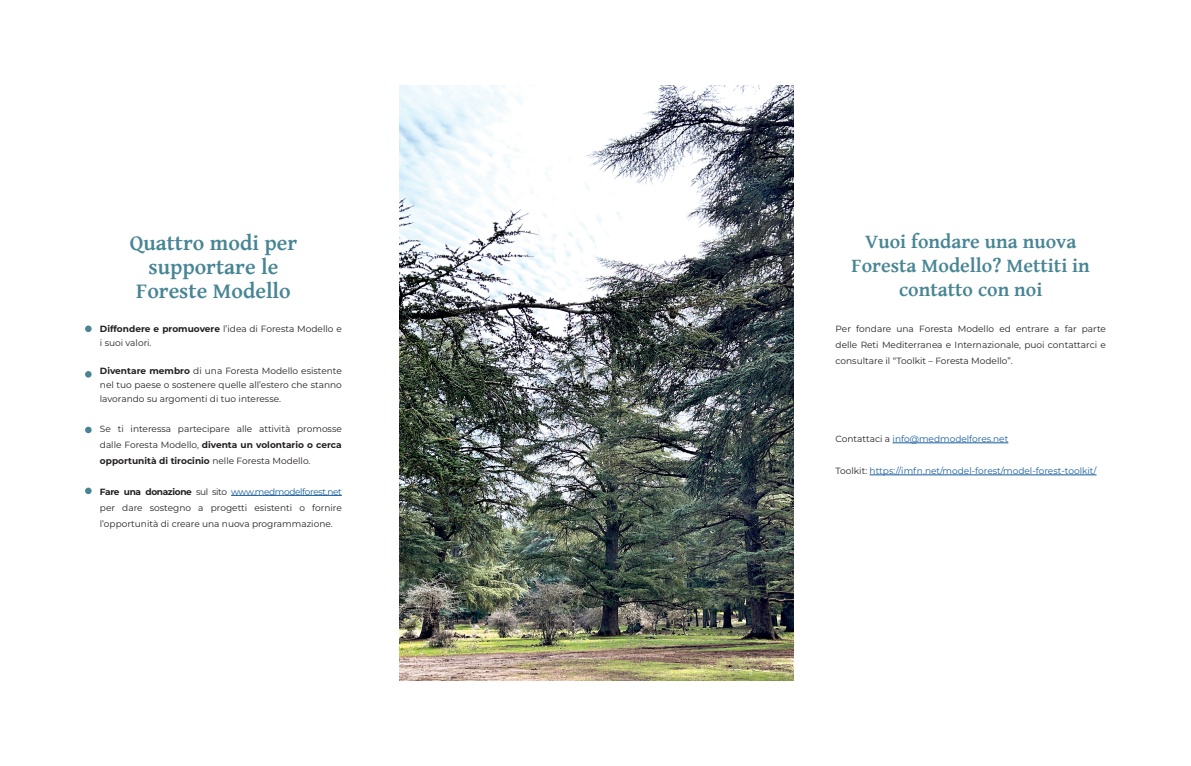
<style>
.page{position:relative;width:1191px;height:766px;background:#fff}
.page>*{position:absolute;margin:0;border:0;box-sizing:border-box;transform-origin:0 0}
.t1{font:700 22px/24px "Gentium Basic";color:#478595;text-align:center}
.t2{font:700 20px/24px "Gentium Basic";color:#478595;text-align:center}
.t3{font:9px/16px "Montserrat";color:#231f20;text-align:justify}
.t4{font:9px "Montserrat";color:#175d9e}
.s1{font-weight:700}
.s2{color:#175d9e}
.s3{color:#231f20}
</style>
<div class="page">
<hr style="left:231px;top:495px;width:111px;height:1px;background:#175d9e">
<div style="left:85px;top:325px;width:7px;height:7px;background:#478595;border-radius:50%"></div>
<div style="left:85px;top:371px;width:7px;height:6px;background:#478595;border-radius:50%"></div>
<div style="left:85px;top:426px;width:7px;height:7px;background:#478595;border-radius:50%"></div>
<div style="left:85px;top:487px;width:7px;height:7px;background:#478595;border-radius:50%"></div>
<hr style="left:892px;top:442px;width:116px;height:1px;background:#175d9e">
<hr style="left:869px;top:474px;width:227px;height:1px;background:#175d9e">
<img style="left:399px;top:85px;width:394px;height:595px">
<p class="t1" style="left:130px;top:229px;width:169px">Quattro modi per supportare le</p>
<p class="t1" style="left:136px;top:277px;width:156px">Foreste Modello</p>
<p class="t3" style="left:100px;top:322px;width:243px;line-height:14px"><span class="s1">Diffondere e promuovere</span> l’idea di Foresta Modello e i suoi valori.</p>
<p class="t3" style="left:100px;top:364px;width:243px;line-height:14px"><span class="s1">Diventare membro</span> di una Foresta Modello esistente nel tuo paese o sostenere quelle all’estero che stanno lavorando su argomenti di tuo interesse.</p>
<p class="t3" style="left:100px;top:421px;width:243px">Se ti interessa partecipare alle attività promosse dalle Foresta Modello, <span class="s1">diventa un volontario o cerca opportunità di tirocinio</span> nelle Foresta Modello.</p>
<p class="t3" style="left:100px;top:483px;width:243px"><span class="s1">Fare una donazione</span> sul sito <span class="s2">www.medmodelforest.net </span>per dare sostegno a progetti esistenti o fornire l’opportunità di creare una nuova programmazione.</p>
<p class="t2" style="left:851px;top:228px;width:240px">Vuoi fondare una nuova<br>Foresta Modello? Mettiti in contatto con noi</p>
<p class="t3" style="left:835px;top:321px;width:272px">Per fondare una Foresta Modello ed entrare a far parte delle Reti Mediterranea e Internazionale, puoi contattarci e consultare il “Toolkit – Foresta Modello”.</p>
<p class="t4" style="left:835px;top:432px;width:174px"><span class="s3">Contattaci a</span> info@medmodelfores.net</p>
<p class="t4" style="left:835px;top:464px;width:262px"><span class="s3">Toolkit:</span> https://imfn.net/model-forest/model-forest-toolkit/</p>
</div>
